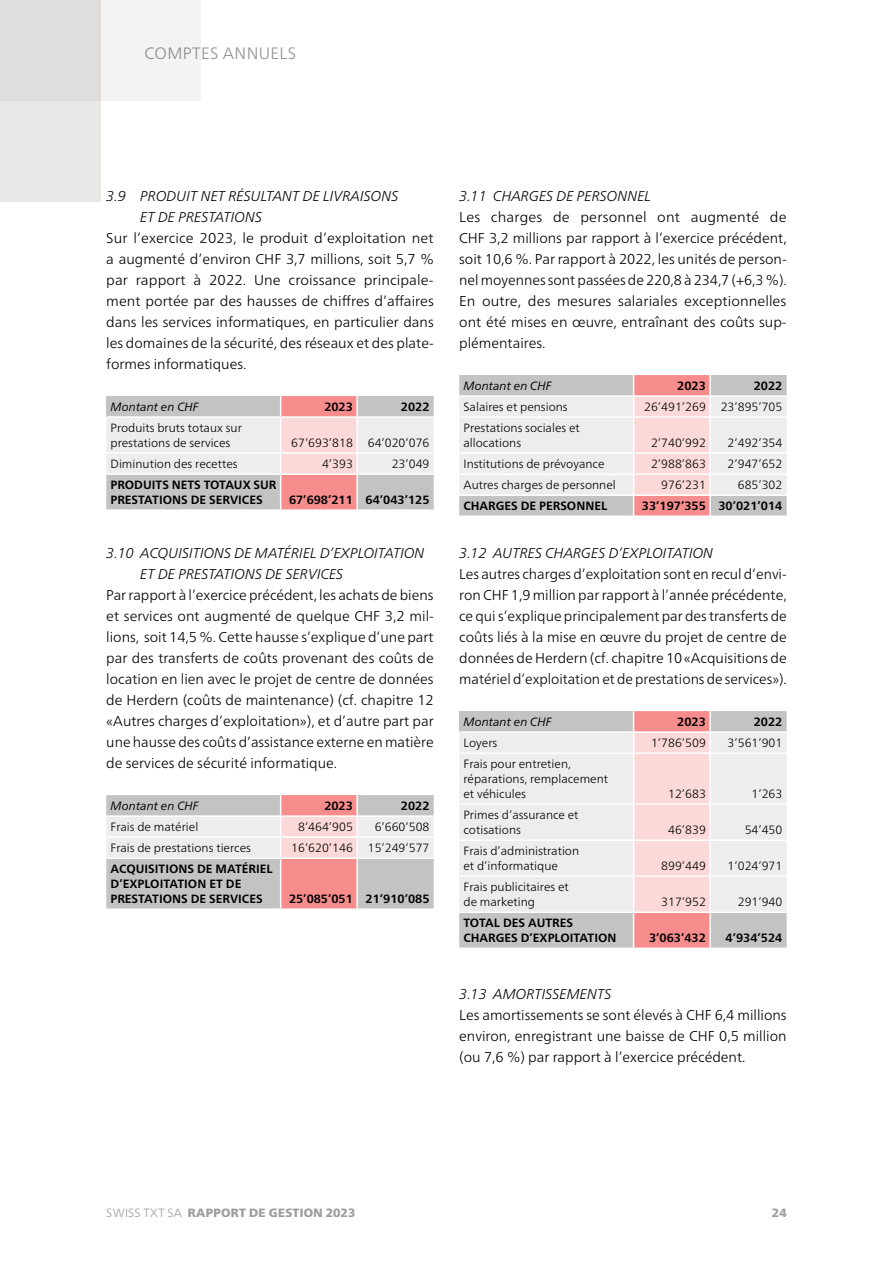
<style>
.page{position:relative;width:893px;height:1263px;background:#fff}
.page>*{position:absolute;margin:0;border:0;box-sizing:border-box;transform-origin:0 0}
.t1{font:300 16.5px "Frutiger Neue LT Pro";letter-spacing:.02em;color:#929292}
.t2{font:300 14.25px/21px "Frutiger Neue LT Pro";color:#000;text-align:justify}
.t3{font:italic 300 14.25px/21px "Frutiger Neue LT Pro";color:#000}
.t4{font:300 12px/15px "Frutiger Neue LT Pro";color:#000}
.t5{font:700 12px/15px "Frutiger Neue LT Pro";color:#000}
.t6{font:italic 12px "Frutiger Neue LT Pro";color:#000}
.t7{font:900 12px "Frutiger Neue LT Pro";letter-spacing:.02em;color:#9d9d9c}
.s1{font-weight:300}
</style>
<div class="page">
<svg style="left:106px;top:396px;width:328px;height:113px;background:#e0d0d1"></svg>
<hr style="left:106px;top:473px;width:175px;height:2px;background:#fff">
<hr style="left:281px;top:473px;width:76px;height:2px;background:#fff">
<hr style="left:280px;top:475px;width:1px;height:34px;background:#fff">
<hr style="left:357px;top:473px;width:77px;height:2px;background:#fff">
<hr style="left:356px;top:475px;width:2px;height:34px;background:#fff">
<svg style="left:106px;top:795px;width:328px;height:113px;background:#dccaca"></svg>
<hr style="left:106px;top:857px;width:175px;height:2px;background:#fff">
<hr style="left:281px;top:857px;width:76px;height:2px;background:#fff">
<hr style="left:280px;top:859px;width:1px;height:49px;background:#fff">
<hr style="left:357px;top:857px;width:77px;height:2px;background:#fff">
<hr style="left:356px;top:859px;width:2px;height:49px;background:#fff">
<svg style="left:459px;top:375px;width:328px;height:140px;background:#e7dbdc"></svg>
<svg style="left:459px;top:711px;width:328px;height:236px;background:#e8dcdc"></svg>
<hr style="left:459px;top:752px;width:175px;height:2px;background:#fff">
<hr style="left:634px;top:752px;width:76px;height:2px;background:#fff">
<hr style="left:633px;top:754px;width:1px;height:49px;background:#fff">
<hr style="left:710px;top:752px;width:77px;height:2px;background:#fff">
<hr style="left:709px;top:754px;width:2px;height:49px;background:#fff">
<hr style="left:459px;top:803px;width:175px;height:2px;background:#fff">
<hr style="left:634px;top:803px;width:76px;height:2px;background:#fff">
<hr style="left:633px;top:805px;width:1px;height:34px;background:#fff">
<hr style="left:710px;top:803px;width:77px;height:2px;background:#fff">
<hr style="left:709px;top:805px;width:2px;height:34px;background:#fff">
<hr style="left:459px;top:839px;width:175px;height:2px;background:#fff">
<hr style="left:634px;top:839px;width:76px;height:2px;background:#fff">
<hr style="left:633px;top:841px;width:1px;height:34px;background:#fff">
<hr style="left:710px;top:839px;width:77px;height:2px;background:#fff">
<hr style="left:709px;top:841px;width:2px;height:34px;background:#fff">
<hr style="left:459px;top:875px;width:175px;height:2px;background:#fff">
<hr style="left:634px;top:875px;width:76px;height:2px;background:#fff">
<hr style="left:633px;top:877px;width:1px;height:34px;background:#fff">
<hr style="left:710px;top:875px;width:77px;height:2px;background:#fff">
<hr style="left:709px;top:877px;width:2px;height:34px;background:#fff">
<hr style="left:459px;top:911px;width:175px;height:2px;background:#fff">
<hr style="left:634px;top:911px;width:76px;height:2px;background:#fff">
<hr style="left:633px;top:913px;width:1px;height:34px;background:#fff">
<hr style="left:710px;top:911px;width:77px;height:2px;background:#fff">
<hr style="left:709px;top:913px;width:2px;height:34px;background:#fff">
<div style="left:0;top:0;width:201px;height:100px;background:#f4f3f3"></div>
<div style="left:0;top:0;width:100px;height:201px;background:#e0dedc"></div>
<p class="t1" style="left:145px;top:44px;width:153px">COMPTES ANNUELS</p>
<h4 class="t3" style="left:140px;top:185px;width:260px;text-indent:-34px">3.9 PRODUIT NET RÉSULTANT DE LIVRAISONS<br>ET DE PRESTATIONS</h4>
<p class="t2" style="left:106px;top:227px;width:329px">Sur l’exercice 2023, le produit d’exploitation net a augmenté d’environ CHF 3,7 millions, soit 5,7 % par rapport à 2022. Une croissance principale&shy;ment portée par des hausses de chiffres d’affaires dans les services informatiques, en particulier dans les domaines de la sécurité, des réseaux et des plate&shy;formes informatiques.</p>
<p class="t6" style="left:111px;top:400px;width:90px">Montant en CHF</p>
<p class="t5" style="left:324px;top:399px;width:30px">2023</p>
<p class="t5" style="left:401px;top:399px;width:30px">2022</p>
<p class="t4" style="left:111px;top:420px;width:133px">Produits bruts totaux sur prestations de services</p>
<p class="t4" style="left:291px;top:435px;width:63px">67’693’818</p>
<p class="t4" style="left:368px;top:435px;width:63px">64’020’076</p>
<p class="t4" style="left:111px;top:456px;width:129px">Diminution des recettes</p>
<p class="t4" style="left:322px;top:456px;width:32px">4’393</p>
<p class="t4" style="left:392px;top:456px;width:39px">23’049</p>
<p class="t5" style="left:111px;top:477px;width:167px">PRODUITS NETS TOTAUX SUR<br>PRESTATIONS DE SERVICES</p>
<p class="t5" style="left:289px;top:492px;width:65px">67’698’211</p>
<p class="t5" style="left:366px;top:492px;width:65px">64’043’125</p>
<h4 class="t3" style="left:140px;top:542px;width:286px;text-indent:-34px">3.10 ACQUISITIONS DE MATÉRIEL D’EXPLOITATION<br>ET DE PRESTATIONS DE SERVICES</h4>
<p class="t2" style="left:106px;top:584px;width:329px">Par rapport à l’exercice précédent, les achats de biens et services ont augmenté de quelque CHF 3,2 mil&shy;lions, soit 14,5 %. Cette hausse s’explique d’une part par des transferts de coûts provenant des coûts de location en lien avec le projet de centre de données de Herdern (coûts de maintenance) (cf. chapitre 12 «Autres charges d’exploitation»), et d’autre part par une hausse des coûts d’assistance externe en matière de services de sécurité informatique.</p>
<p class="t6" style="left:111px;top:799px;width:90px">Montant en CHF</p>
<p class="t5" style="left:324px;top:798px;width:30px">2023</p>
<p class="t5" style="left:401px;top:798px;width:30px">2022</p>
<p class="t4" style="left:111px;top:819px;width:89px">Frais de matériel</p>
<p class="t4" style="left:298px;top:819px;width:56px">8’464’905</p>
<p class="t4" style="left:375px;top:819px;width:56px">6’660’508</p>
<p class="t4" style="left:111px;top:840px;width:142px">Frais de prestations tierces</p>
<p class="t4" style="left:291px;top:840px;width:63px">16’620’146</p>
<p class="t4" style="left:368px;top:840px;width:63px">15’249’577</p>
<p class="t5" style="left:111px;top:861px;width:164px">ACQUISITIONS DE MATÉRIEL<br>D’EXPLOITATION ET DE<br>PRESTATIONS DE SERVICES</p>
<p class="t5" style="left:289px;top:891px;width:65px">25’085’051</p>
<p class="t5" style="left:366px;top:891px;width:65px">21’910’085</p>
<h4 class="t3" style="left:459px;top:185px;width:193px">3.11 CHARGES DE PERSONNEL</h4>
<p class="t2" style="left:459px;top:206px;width:329px">Les charges de personnel ont augmenté de CHF 3,2 millions par rapport à l’exercice précédent, soit 10,6 %. Par rapport à 2022, les unités de person&shy;nel moyennes sont passées de 220,8 à 234,7 (+6,3 %).<br>En outre, des mesures salariales exceptionnelles ont été mises en œuvre, entraînant des coûts sup&shy;plémentaires.</p>
<p class="t6" style="left:463px;top:379px;width:90px">Montant en CHF</p>
<p class="t5" style="left:677px;top:378px;width:30px">2023</p>
<p class="t5" style="left:754px;top:378px;width:30px">2022</p>
<p class="t4" style="left:463px;top:399px;width:106px">Salaires et pensions</p>
<p class="t4" style="left:644px;top:399px;width:63px">26’491’269</p>
<p class="t4" style="left:721px;top:399px;width:63px">23’895’705</p>
<p class="t4" style="left:463px;top:420px;width:118px">Prestations sociales et allocations</p>
<p class="t4" style="left:651px;top:435px;width:56px">2’740’992</p>
<p class="t4" style="left:728px;top:435px;width:56px">2’492’354</p>
<p class="t4" style="left:463px;top:456px;width:143px">Institutions de prévoyance</p>
<p class="t4" style="left:651px;top:456px;width:56px">2’988’863</p>
<p class="t4" style="left:728px;top:456px;width:56px">2’947’652</p>
<p class="t4" style="left:463px;top:477px;width:154px">Autres charges de personnel</p>
<p class="t4" style="left:661px;top:477px;width:46px">976’231</p>
<p class="t4" style="left:738px;top:477px;width:46px">685’302</p>
<p class="t5" style="left:463px;top:498px;width:145px">CHARGES DE PERSONNEL</p>
<p class="t5" style="left:642px;top:498px;width:65px">33’197’355</p>
<p class="t5" style="left:718px;top:498px;width:65px">30’021’014</p>
<h4 class="t3" style="left:459px;top:542px;width:255px">3.12 AUTRES CHARGES D’EXPLOITATION</h4>
<p class="t2" style="left:459px;top:563px;width:329px">Les autres charges d’exploitation sont en recul d’envi&shy;ron CHF 1,9 million par rapport à l’année précédente, ce qui s’explique principalement par des transferts de coûts liés à la mise en œuvre du projet de centre de données de Herdern (cf. chapitre 10 «Acquisitions de matériel d’exploitation et de prestations de services»).</p>
<p class="t6" style="left:463px;top:715px;width:90px">Montant en CHF</p>
<p class="t5" style="left:677px;top:714px;width:30px">2023</p>
<p class="t5" style="left:754px;top:714px;width:30px">2022</p>
<p class="t4" style="left:463px;top:735px;width:35px">Loyers</p>
<p class="t4" style="left:651px;top:735px;width:56px">1’786’509</p>
<p class="t4" style="left:728px;top:735px;width:56px">3’561’901</p>
<p class="t4" style="left:463px;top:756px;width:146px">Frais pour entretien, réparations, remplacement et véhicules</p>
<p class="t4" style="left:668px;top:786px;width:39px">12’683</p>
<p class="t4" style="left:752px;top:786px;width:32px">1’263</p>
<p class="t4" style="left:463px;top:807px;width:117px">Primes d’assurance et cotisations</p>
<p class="t4" style="left:463px;top:843px;width:117px">Frais d’administration et d’informatique</p>
<p class="t4" style="left:463px;top:879px;width:107px">Frais publicitaires et de marketing</p>
<p class="t5" style="left:463px;top:915px;width:155px">TOTAL DES AUTRES<br>CHARGES D’EXPLOITATION</p>
<p class="t4" style="left:668px;top:822px;width:39px">46’839</p>
<p class="t4" style="left:745px;top:822px;width:39px">54’450</p>
<p class="t4" style="left:661px;top:858px;width:46px">899’449</p>
<p class="t4" style="left:728px;top:858px;width:56px">1’024’971</p>
<p class="t4" style="left:661px;top:894px;width:46px">317’952</p>
<p class="t4" style="left:738px;top:894px;width:46px">291’940</p>
<p class="t5" style="left:649px;top:930px;width:58px">3’063’432</p>
<p class="t5" style="left:726px;top:930px;width:58px">4’934’524</p>
<h4 class="t3" style="left:459px;top:983px;width:154px">3.13 AMORTISSEMENTS</h4>
<p class="t2" style="left:459px;top:1004px;width:329px">Les amortissements se sont élevés à CHF 6,4 millions environ, enregistrant une baisse de CHF 0,5 million (ou 7,6 %) par rapport à l’exercice précédent.</p>
<p class="t7" style="left:106px;top:1206px;width:251px"><span class="s1">SWISS TXT SA</span> RAPPORT DE GESTION 2023</p>
<p class="t7" style="left:772px;top:1206px;width:16px">24</p>
</div>
